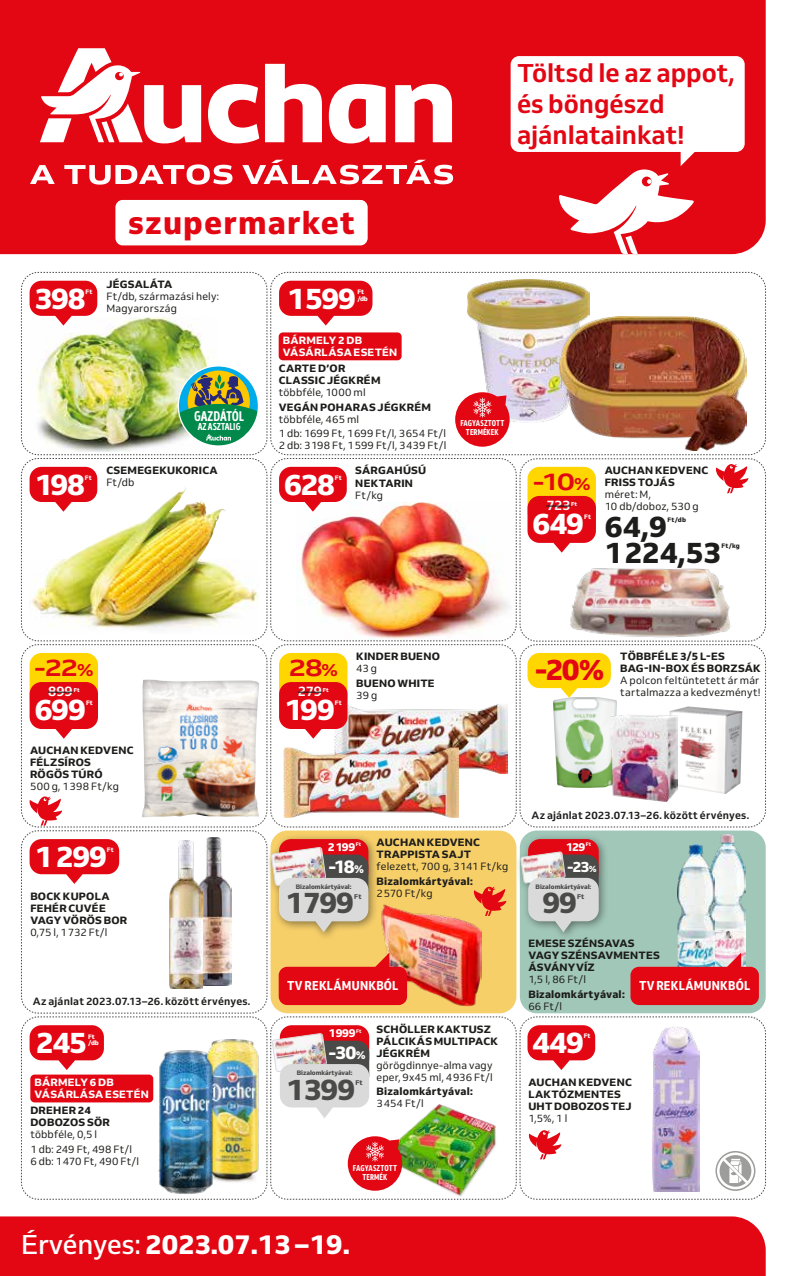
<style>
.page{position:relative;width:787px;height:1276px;background:#fff}
.page>*{position:absolute;margin:0;border:0;box-sizing:border-box;transform-origin:0 0}
.t1{font:800 31.5px "Venn";letter-spacing:.04em;color:#e30613}
.t2{font:800 29.25px "Venn";letter-spacing:-.045em;color:#fff}
.t3{font:800 29.25px "Venn";letter-spacing:-.015em;color:#1d1d1b}
.t4{font:800 29.25px "Venn";letter-spacing:-.04em;color:#4a4a49}
.t5{font:800 29.25px "Venn";color:#e30613}
.t6{font:800 27px "Venn";letter-spacing:-.005em;color:#fff}
.t7{font:700 25.5px/30.6px "Venn";color:#e30613}
.t8{font:700 23.7px "Venn Semi Ex";color:#e30613}
.t9{font:800 18px "Venn";color:#fff}
.t10{font:800 14.7px "Venn";color:#fff}
.t11{font:14.1px "Intro Head H Base";letter-spacing:-.01em;color:#fff}
.t12{font:700 13.5px "Venn";letter-spacing:-.02em;color:#fff}
.t13{font:12.75px "Venn Semi Cd X Bold";letter-spacing:.02em;color:#fff}
.t14{font:800 11.25px "Venn";letter-spacing:-.03em;color:#fff}
.t15{font:800 10.5px/12px "Venn";letter-spacing:.025em;color:#1d1d1b}
.t16{font:10.5px/12px "Venn";letter-spacing:.01em;color:#1d1d1b}
.t17{font:700 10.5px "Venn";letter-spacing:.02em;color:#1d1d1b}
.t18{font:800 10.5px/12px "Venn";letter-spacing:.025em;color:#fff}
.t19{font:10.05px "Intro Head H Base";color:#fff}
.t20{font:800 condensed 8.4px/9.3px "Venn";letter-spacing:.005em;color:#fff;text-align:center}
.t21{font:800 6.75px "Venn";color:#4a4a49}
.t22{font:800 6.3px "Venn";color:#4a4a49}
.t23{font:800 6.3px/6.8px "Venn";letter-spacing:.015em;color:#fff}
.t24{font:800 6.3px "Venn";letter-spacing:.03em;color:#1d1d1b}
.t25{font:800 5.7px "Venn";color:#fff}
.t26{font:800 5.1px "Venn";color:#fff}
.s1{font-size:17.4px}
.s2{font-size:11.25px}
.s3{font-size:9px}
.s4{font-weight:500}
</style>
<div class="page">
<div style="left:0;top:0;width:765px;height:254px;background:#e30613"></div>
<div style="left:0;top:1216px;width:765px;height:60px;background:#e30613"></div>
<svg style="left:265px;top:64px;width:57px;height:78px"></svg>
<svg style="left:329px;top:84px;width:57px;height:59px"></svg>
<svg style="left:395px;top:84px;width:57px;height:58px"></svg>
<svg style="left:208px;top:84px;width:51px;height:59px"></svg>
<svg style="left:40px;top:48px;width:161px;height:95px"></svg>
<svg style="left:30px;top:165px;width:25px;height:19px"></svg>
<svg style="left:64px;top:164px;width:168px;height:21px"></svg>
<svg style="left:242px;top:160px;width:211px;height:24px"></svg>
<div style="left:115px;top:200px;width:253px;height:45px;background:#fff;border-radius:7px"></div>
<svg style="left:559px;top:152px;width:138px;height:102px"></svg>
<div style="left:510px;top:56px;width:234px;height:96px;background:#fff;border-radius:9px"></div>
<img style="left:21px;top:272px;width:745px;height:928px">
<h3 class="t7" style="left:517px;top:58px;width:219px">Töltsd le az appot, és böngészd ajánlatainkat!</h3>
<h1 class="t1" style="left:128px;top:203px;width:228px">szupermarket</h1>
<h2 class="t2" style="left:35px;top:280px;width:53px">398</h2>
<p class="t23" style="left:85px;top:288px;width:8px">Ft</p>
<p class="t15" style="left:106px;top:278px;width:67px">JÉGSALÁTA</p>
<p class="t16" style="left:106px;top:290px;width:114px">Ft/db, származási hely:<br>Magyarország</p>
<h2 class="t2" style="left:35px;top:466px;width:52px">198</h2>
<p class="t23" style="left:85px;top:474px;width:8px">Ft</p>
<h3 class="t11" style="left:194px;top:408px;width:51px">GAZDÁTÓL</h3>
<p class="t19" style="left:198px;top:421px;width:44px">AZ ASZTALIG</p>
<p class="t15" style="left:106px;top:464px;width:113px">CSEMEGEKUKORICA</p>
<p class="t16" style="left:106px;top:476px;width:30px">Ft/db</p>
<h2 class="t2" style="left:287px;top:280px;width:70px">1 599</h2>
<p class="t23" style="left:357px;top:288px;width:12px">Ft /db</p>
<p class="t18" style="left:283px;top:334px;width:116px">BÁRMELY 2 DB<br>VÁSÁRLÁSA ESETÉN</p>
<p class="t15" style="left:279px;top:362px;width:103px">CARTE D’OR<br>CLASSIC JÉGKRÉM</p>
<p class="t16" style="left:279px;top:386px;width:88px">többféle, 1000 ml</p>
<p class="t15" style="left:279px;top:401px;width:154px">VEGÁN POHARAS JÉGKRÉM</p>
<p class="t16" style="left:279px;top:412px;width:169px;line-height:14.5px">többféle, 465 ml<br>1 db: 1699 Ft, 1 699 Ft/l, 3 654 Ft/l</p>
<p class="t16" style="left:279px;top:439px;width:169px">2 db: 3 198 Ft, 1 599 Ft/l, 3 439 Ft/l</p>
<h2 class="t2" style="left:284px;top:466px;width:52px">628</h2>
<p class="t23" style="left:335px;top:474px;width:8px">Ft</p>
<p class="t15" style="left:355px;top:464px;width:72px">SÁRGAHÚSÚ<br>NEKTARIN</p>
<p class="t16" style="left:355px;top:488px;width:29px">Ft/kg</p>
<p class="t20" style="left:460px;top:418px;width:46px">FAGYASZTOTT<br>TERMÉKEK</p>
<h3 class="t8" style="left:533px;top:467px;width:59px">-10<span class="s1">%</span></h3>
<p class="t12" style="left:546px;top:497px;width:26px">723</p>
<p class="t25" style="left:571px;top:500px;width:7px">Ft</p>
<h2 class="t2" style="left:532px;top:505px;width:53px">649</h2>
<p class="t23" style="left:584px;top:513px;width:8px">Ft</p>
<p class="t15" style="left:605px;top:464px;width:105px">AUCHAN KEDVENC<br>FRISS TOJÁS</p>
<p class="t16" style="left:605px;top:488px;width:95px">méret: M,<br>10 db/doboz, 530 g</p>
<h2 class="t3" style="left:605px;top:508px;width:64px">64,9</h2>
<p class="t24" style="left:667px;top:515px;width:20px">Ft/db</p>
<h2 class="t3" style="left:605px;top:534px;width:118px">1 224,53</h2>
<p class="t24" style="left:721px;top:542px;width:20px">Ft/kg</p>
<h3 class="t8" style="left:34px;top:653px;width:61px">-22<span class="s1">%</span></h3>
<p class="t12" style="left:48px;top:683px;width:26px">899</p>
<p class="t25" style="left:74px;top:686px;width:7px">Ft</p>
<h2 class="t2" style="left:35px;top:691px;width:53px">699</h2>
<p class="t23" style="left:86px;top:699px;width:8px">Ft</p>
<p class="t15" style="left:30px;top:743px;width:105px">AUCHAN KEDVENC<br>FÉLZSÍROS<br>RÖGÖS TÚRÓ</p>
<p class="t16" style="left:30px;top:780px;width:90px">500 g, 1 398 Ft/kg</p>
<h3 class="t8" style="left:288px;top:653px;width:51px">28<span class="s1">%</span></h3>
<p class="t12" style="left:298px;top:683px;width:26px">279</p>
<p class="t25" style="left:323px;top:686px;width:7px">Ft</p>
<h2 class="t2" style="left:285px;top:691px;width:52px">199</h2>
<p class="t23" style="left:335px;top:699px;width:8px">Ft</p>
<p class="t15" style="left:356px;top:650px;width:85px">KINDER BUENO</p>
<p class="t16" style="left:356px;top:662px;width:23px">43 g</p>
<p class="t15" style="left:356px;top:677px;width:80px">BUENO WHITE</p>
<p class="t16" style="left:356px;top:689px;width:23px">39 g</p>
<h2 class="t5" style="left:535px;top:651px;width:71px">-20%</h2>
<p class="t15" style="left:620px;top:650px;width:142px">TÖBBFÉLE 3/5 L-ES<br>BAG-IN-BOX ÉS BORZSÁK</p>
<p class="t16" style="left:620px;top:674px;width:142px">A polcon feltüntetett ár már tartalmazza a kedvezményt!</p>
<p class="t17" style="left:531px;top:808px;width:219px">Az ajánlat 2023.07.13–26. között érvényes.</p>
<h2 class="t2" style="left:35px;top:838px;width:74px">1 299</h2>
<p class="t23" style="left:107px;top:846px;width:8px">Ft</p>
<p class="t15" style="left:30px;top:890px;width:98px">BOCK KUPOLA<br>FEHÉR CUVÉE<br>VAGY VÖRÖS BOR</p>
<p class="t16" style="left:30px;top:926px;width:79px">0,75 l, 1 732 Ft/l</p>
<p class="t17" style="left:33px;top:994px;width:219px">Az ajánlat 2023.07.13–26. között érvényes.</p>
<h2 class="t2" style="left:36px;top:1024px;width:53px">245</h2>
<p class="t23" style="left:88px;top:1033px;width:12px">Ft /db</p>
<p class="t18" style="left:35px;top:1076px;width:116px">BÁRMELY 6 DB<br>VÁSÁRLÁSA ESETÉN</p>
<p class="t15" style="left:30px;top:1104px;width:81px">DREHER 24<br>DOBOZOS SÖR</p>
<p class="t16" style="left:30px;top:1127px;width:103px;line-height:14.5px">többféle, 0,5 l<br>1 db: 249 Ft, 498 Ft/l</p>
<p class="t16" style="left:30px;top:1155px;width:110px">6 db: 1 470 Ft, 490 Ft/l</p>
<p class="t14" style="left:328px;top:840px;width:29px">2 199</p>
<p class="t26" style="left:356px;top:841px;width:7px">Ft</p>
<h3 class="t9" style="left:328px;top:855px;width:37px">-18<span class="s2">%</span></h3>
<p class="t22" style="left:296px;top:882px;width:57px">Bizalomkártyával:</p>
<h2 class="t4" style="left:286px;top:884px;width:70px">1 799</h2>
<p class="t21" style="left:354px;top:892px;width:9px">Ft</p>
<p class="t15" style="left:376px;top:836px;width:105px">AUCHAN KEDVENC<br>TRAPPISTA SAJT</p>
<p class="t16" style="left:376px;top:860px;width:133px">felezett, 700 g, 3 141 Ft/kg</p>
<p class="t15" style="left:376px;top:875px;width:98px">Bizalomkártyával:</p>
<p class="t16" style="left:376px;top:887px;width:58px">2 570 Ft/kg</p>
<p class="t14" style="left:566px;top:840px;width:21px">129</p>
<p class="t26" style="left:585px;top:841px;width:7px">Ft</p>
<h3 class="t10" style="left:567px;top:857px;width:31px">-23<span class="s3">%</span></h3>
<p class="t22" style="left:535px;top:882px;width:57px">Bizalomkártyával:</p>
<h2 class="t4" style="left:542px;top:884px;width:36px">99</h2>
<p class="t21" style="left:577px;top:892px;width:9px">Ft</p>
<p class="t15" style="left:528px;top:937px;width:133px">EMESE SZÉNSAVAS<br>VAGY SZÉNSAVMENTES<br>ÁSVÁNYVÍZ</p>
<p class="t16" style="left:528px;top:973px;width:59px">1,5 l, 86 Ft/l</p>
<p class="t15" style="left:528px;top:988px;width:98px">Bizalomkártyával:</p>
<p class="t16" style="left:528px;top:1000px;width:35px">66 Ft/l</p>
<p class="t13" style="left:287px;top:978px;width:113px">TV REKLÁMUNKBÓL</p>
<p class="t13" style="left:639px;top:978px;width:113px">TV REKLÁMUNKBÓL</p>
<p class="t14" style="left:329px;top:1026px;width:28px">1 999</p>
<p class="t26" style="left:356px;top:1027px;width:7px">Ft</p>
<h3 class="t9" style="left:328px;top:1041px;width:38px">-30<span class="s2">%</span></h3>
<p class="t22" style="left:297px;top:1068px;width:57px">Bizalomkártyával:</p>
<h2 class="t4" style="left:286px;top:1070px;width:70px">1 399</h2>
<p class="t21" style="left:355px;top:1078px;width:9px">Ft</p>
<p class="t15" style="left:376px;top:1022px;width:123px">SCHÖLLER KAKTUSZ<br>PÁLCIKÁS MULTIPACK<br>JÉGKRÉM</p>
<p class="t16" style="left:376px;top:1058px;width:118px">görögdinnye-alma vagy eper, 9x45 ml, 4 936 Ft/l</p>
<p class="t15" style="left:376px;top:1085px;width:98px">Bizalomkártyával:</p>
<p class="t16" style="left:376px;top:1097px;width:49px">3 454 Ft/l</p>
<p class="t20" style="left:353px;top:1163px;width:46px">FAGYASZTOTT<br>TERMÉK</p>
<h2 class="t2" style="left:532px;top:1024px;width:53px">449</h2>
<p class="t23" style="left:583px;top:1032px;width:8px">Ft</p>
<p class="t15" style="left:528px;top:1075px;width:105px">AUCHAN KEDVENC<br>LAKTÓZMENTES<br>UHT DOBOZOS TEJ</p>
<p class="t16" style="left:528px;top:1111px;width:40px">1,5%, 1 l</p>
<h3 class="t6" style="left:21px;top:1227px;width:330px"><span class="s4">Érvényes:</span> 2023.07.13 –19.</h3>
</div>
